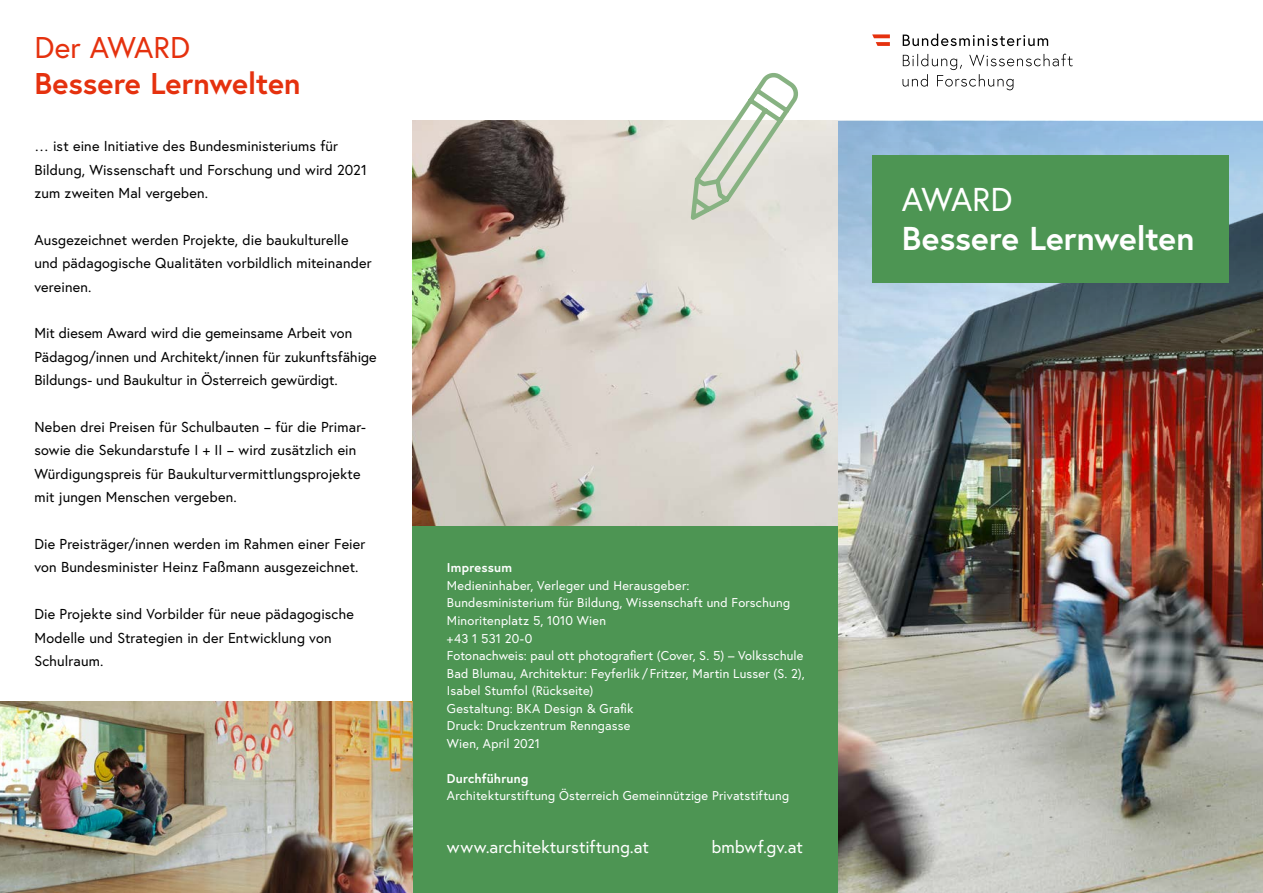
<style>
.page{position:relative;width:1263px;height:893px;background:#fff}
.page>*{position:absolute;margin:0;border:0;box-sizing:border-box;transform-origin:0 0}
.Cover_Titel{font:700 33px/39.6px "Europa Austria";color:#fff}
.h1_ohne_Nummerierung{font:700 30px/36px "Europa Austria";color:#e5310e}
.Cover_p_Rückseite{font:17.25px "Europa Austria";color:#fff}
.t1{font:14.4px/23.4px "Europa Austria";letter-spacing:.005em;color:#000}
.p_Impressum{font:12.75px/17.5px "Europa Austria";letter-spacing:.015em;color:#fff;text-align:justify}
.h_Impressum{font:700 12.75px "Europa Austria";letter-spacing:.015em;color:#fff}
.s1{font-weight:400}
</style>
<div class="page">
<img style="left:838px;top:463px;width:425px;height:430px">
<div style="left:412px;top:425px;width:426px;height:468px;background:#4d9553"></div>
<img style="left:838px;top:121px;width:425px;height:342px">
<svg style="left:902px;top:54px;width:171px;height:36px"></svg>
<svg style="left:903px;top:34px;width:145px;height:12px"></svg>
<svg style="left:872px;top:34px;width:18px;height:12px"></svg>
<img style="left:412px;top:121px;width:426px;height:405px">
<img style="left:0;top:701px;width:412px;height:192px">
<div style="left:872px;top:155px;width:356px;height:127px;background:#4d9553"></div>
<svg style="left:688px;top:73px;width:114px;height:153px"></svg>
<h1 class="h1_ohne_Nummerierung" style="left:34px;top:29px;width:268px"><span class="s1">Der AWARD<br></span>Bessere Lernwelten</h1>
<p class="t1" style="left:34px;top:134px;width:334px">… ist eine Initiative des Bundesministeriums für<br>Bildung, Wissenschaft und Forschung und wird 2021 zum zweiten Mal vergeben.</p>
<p class="t1" style="left:34px;top:228px;width:339px">Ausgezeichnet werden Projekte, die baukulturelle und pädagogische Qualitäten vorbildlich miteinander vereinen.</p>
<p class="t1" style="left:34px;top:321px;width:344px">Mit diesem Award wird die gemeinsame Arbeit von<br>Pädagog/innen und Architekt/innen für zukunftsfähige<br>Bildungs- und Baukultur in Österreich gewürdigt.</p>
<p class="t1" style="left:34px;top:415px;width:333px">Neben drei Preisen für Schulbauten − für die Primar&shy;sowie die Sekundarstufe I + II − wird zusätzlich ein Würdigungspreis für Baukulturvermittlungsprojekte mit jungen Menschen vergeben.</p>
<p class="t1" style="left:34px;top:532px;width:333px">Die Preisträger/innen werden im Rahmen einer Feier von Bundesminister Heinz Faßmann ausgezeichnet.</p>
<p class="t1" style="left:34px;top:602px;width:321px">Die Projekte sind Vorbilder für neue pädagogische<br>Modelle und Strategien in der Entwicklung von<br>Schulraum.</p>
<h1 class="h_Impressum" style="left:447px;top:559px;width:67px">Impressum</h1>
<p class="p_Impressum" style="left:447px;top:576px;width:244px">Medieninhaber, Verleger und Herausgeber:</p>
<p class="p_Impressum" style="left:447px;top:594px;width:345px">Bundesministerium für Bildung, Wissenschaft und Forschung</p>
<p class="p_Impressum" style="left:447px;top:611px;width:161px">Minoritenplatz 5, 1010 Wien</p>
<p class="p_Impressum" style="left:447px;top:629px;width:87px">+43 1 531 20-0</p>
<p class="p_Impressum" style="left:447px;top:647px;width:359px">Fotonachweis: paul ott photografiert (Cover, S. 5) – Volksschule Bad Blumau, Architektur: Feyferlik / Fritzer, Martin Lusser (S. 2), Isabel Stumfol (Rückseite)</p>
<p class="p_Impressum" style="left:447px;top:699px;width:188px">Gestaltung: BKA Design &amp; Grafik</p>
<p class="p_Impressum" style="left:447px;top:717px;width:185px">Druck: Druckzentrum Renngasse</p>
<p class="p_Impressum" style="left:447px;top:734px;width:95px">Wien, April 2021</p>
<h1 class="h_Impressum" style="left:447px;top:770px;width:83px">Durchführung</h1>
<p class="p_Impressum" style="left:447px;top:787px;width:344px">Architekturstiftung Österreich Gemeinnützige Privatstiftung</p>
<p class="Cover_p_Rückseite" style="left:447px;top:836px;width:204px">www.architekturstiftung.at</p>
<p class="Cover_p_Rückseite" style="left:711px;top:836px;width:93px">bmbwf.gv.at</p>
<p class="Cover_Titel" style="left:902px;top:178px;width:294px"><span class="s1">AWARD<br></span>Bessere Lernwelten</p>
</div>
